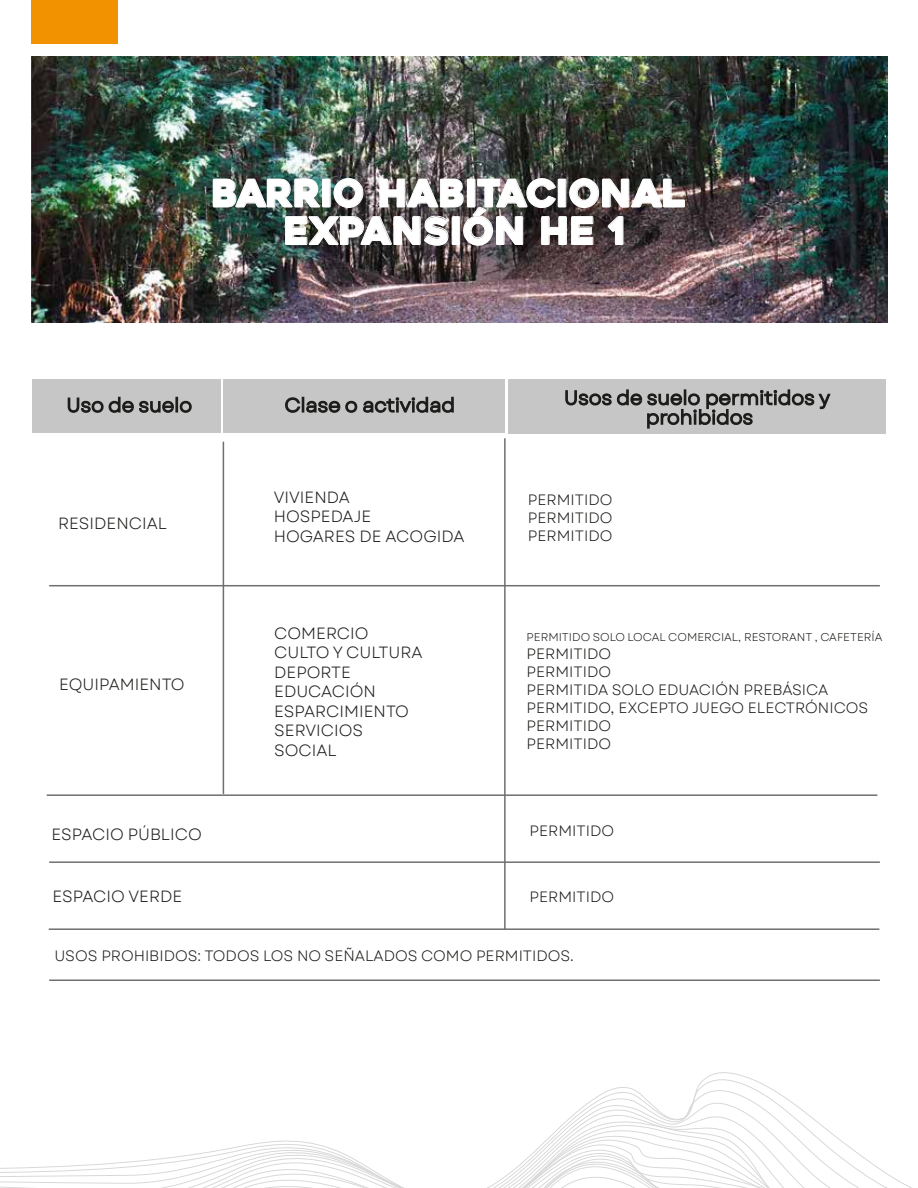
<style>
.page{position:relative;width:918px;height:1188px;background:#fff}
.page>*{position:absolute;margin:0;border:0;box-sizing:border-box;transform-origin:0 0}
.t1{font:38.1px/37.5px "Heavitas";color:#fff;text-align:center}
.t2{font:16.2px/19.5px "Garet";color:#1d1d1b}
.t3{font:15px/18px "Garet";color:#1d1d1b;text-align:justify}
.t4{font:11.25px "Garet";color:#1d1d1b}
</style>
<div class="page">
<img style="left:31px;top:56px;width:856px;height:266px">
<div style="left:31px;top:0;width:87px;height:44px;background:#f39200"></div>
<div style="left:32px;top:379px;width:188px;height:54px;background:#c6c6c6"></div>
<div style="left:223px;top:379px;width:282px;height:54px;background:#c6c6c6"></div>
<div style="left:508px;top:379px;width:378px;height:54px;background:#c6c6c6"></div>
<svg style="left:67px;top:396px;width:125px;height:17px"></svg>
<svg style="left:285px;top:396px;width:169px;height:17px"></svg>
<svg style="left:565px;top:389px;width:267px;height:45px"></svg>
<hr style="left:223px;top:442px;width:1px;height:352px;background:#706f6f">
<hr style="left:504px;top:438px;width:2px;height:491px;background:#706f6f">
<hr style="left:49px;top:585px;width:831px;height:1px;background:#706f6f">
<hr style="left:47px;top:794px;width:830px;height:2px;background:#706f6f">
<hr style="left:49px;top:861px;width:831px;height:2px;background:#706f6f">
<hr style="left:49px;top:928px;width:830px;height:2px;background:#706f6f">
<hr style="left:49px;top:979px;width:831px;height:2px;background:#706f6f">
<img style="left:212px;top:178px;width:473px;height:68px">
<svg style="left:0;top:1077px;width:912px;height:111px"></svg>
<h1 class="t1" style="left:211px;top:175px;width:475px">BARRIO HABITACIONAL<br>EXPANSIÓN HE 1</h1>
<p class="t2" style="left:58px;top:514px;width:110px">RESIDENCIAL</p>
<p class="t2" style="left:59px;top:675px;width:127px">EQUIPAMIENTO</p>
<p class="t2" style="left:51px;top:826px;width:152px">ESPACIO PÚBLICO</p>
<p class="t2" style="left:53px;top:887px;width:131px">ESPACIO VERDE</p>
<p class="t2" style="left:274px;top:488px;width:192px">VIVIENDA<br>HOSPEDAJE<br>HOGARES DE ACOGIDA</p>
<p class="t2" style="left:274px;top:624px;width:150px">COMERCIO<br>CULTO Y CULTURA<br>DEPORTE<br>EDUCACIÓN<br>ESPARCIMIENTO<br>SERVICIOS<br>SOCIAL</p>
<p class="t3" style="left:528px;top:491px;width:86px">PERMITIDO PERMITIDO PERMITIDO</p>
<p class="t4" style="left:527px;top:631px;width:357px">PERMITIDO SOLO LOCAL COMERCIAL, RESTORANT , CAFETERÍA</p>
<p class="t3" style="left:527px;top:646px;width:343px;text-align:left">PERMITIDO<br>PERMITIDO<br>PERMITIDA SOLO EDUACIÓN PREBÁSICA<br>PERMITIDO, EXCEPTO JUEGO ELECTRÓNICOS<br>PERMITIDO<br>PERMITIDO</p>
<p class="t3" style="left:530px;top:822px;width:86px">PERMITIDO</p>
<p class="t3" style="left:530px;top:888px;width:86px">PERMITIDO</p>
<p class="t3" style="left:54px;top:947px;width:521px">USOS PROHIBIDOS: TODOS LOS NO SEÑALADOS COMO PERMITIDOS.</p>
</div>
